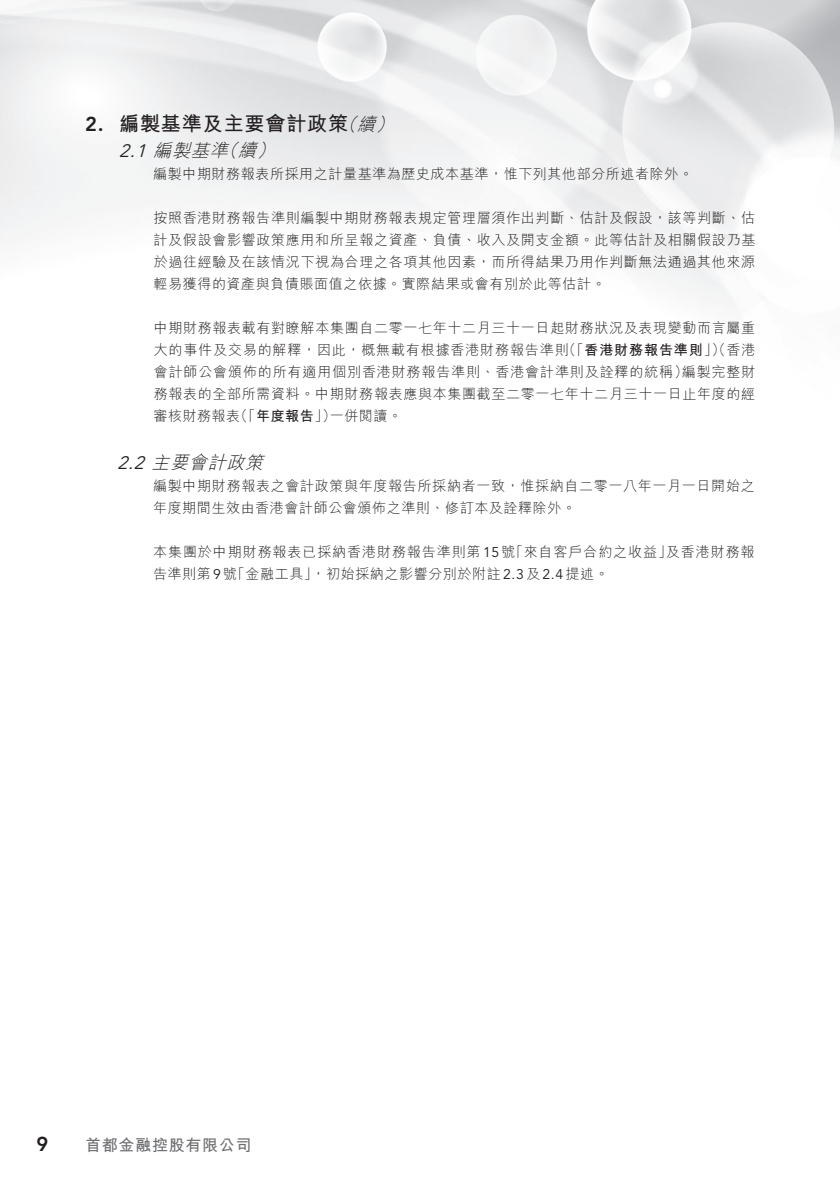
<style>
.page{position:relative;width:840px;height:1191px;background:#fff}
.page>*{position:absolute;margin:0;border:0;box-sizing:border-box;transform-origin:0 0}
.t1{font:700 20px "M Hei HK";letter-spacing:.045em;color:#231f20}
.t2{font:800 20px "Avenir";color:#231f20}
.t3{font:italic 300 18px "M Hei HK";color:#231f20}
.t4{font:700 16px "M Hei HK";letter-spacing:.045em;color:#6c6d70}
.t5{font:300 14px/22px "M Hei HK";letter-spacing:.05em;color:#231f20}
.s1{font-family:"Avenir";font-weight:400}
.s2{font-weight:700}
</style>
<div class="page">
<h1 class="t2" style="left:85px;top:112px;width:20px">2.</h1>
<h1 class="t1" style="left:119px;top:109px;width:230px">編製基準及主要會計政策</h1>
<p class="t3" style="left:357px;top:111px;width:26px">續</p>
<p class="t3" style="left:338px;top:111px;width:26px">（</p>
<p class="t3" style="left:375px;top:111px;width:26px">(</p>
<p class="t3" style="left:119px;top:138px;width:145px"><span class="s1">2.1</span> 編製基準續</p>
<p class="t3" style="left:219px;top:138px;width:26px">（</p>
<p class="t5" style="left:153px;top:163px;width:541px">編製中期財務報表所採用之計量基準為歷史成本基準，惟下列其他部分所述者除外。</p>
<p class="t5" style="left:153px;top:207px;width:603px;text-align:justify">按照香港財務報告準則編製中期財務報表規定管理層須作出判斷、估計及假設，該等判斷、估計及假設會影響政策應用和所呈報之資產、負債、收入及開支金額。此等估計及相關假設乃基於過往經驗及在該情況下視為合理之各項其他因素，而所得結果乃用作判斷無法通過其他來源輕易獲得的資產與負債賬面值之依據。實際結果或會有別於此等估計。</p>
<p class="t5" style="left:154px;top:317px;width:603px;text-align:right">中期財務報表載有對瞭解本集團自二零一七年十二月三十一日起財務狀況及表現變動而言屬重（「<span class="s2">香港財務報告準則</span>」）（香港</p>
<p class="t3" style="left:257px;top:138px;width:26px">(</p>
<p class="t5" style="left:154px;top:339px;width:416px">大的事件及交易的解釋，因此，概無載有根據香港財務報告準則</p>
<p class="t5" style="left:154px;top:361px;width:535px">會計師公會頒佈的所有適用個別香港財務報告準則、香港會計準則及詮釋的統稱）</p>
<p class="t5" style="left:154px;top:383px;width:602px">務報表的全部所需資料。中期財務報表應與本集團截至二零一七年十二月三十一日止年度的經</p>
<p class="t5" style="left:329px;top:405px;width:74px">一併閱讀。</p>
<p class="t5" style="left:681px;top:361px;width:75px">編製完整財</p>
<p class="t5" style="left:234px;top:405px;width:104px">（「<span class="s2">年度報告</span>」）</p>
<p class="t5" style="left:153px;top:405px;width:88px">審核財務報表</p>
<p class="t3" style="left:117px;top:450px;width:154px"><span class="s1">2.2</span> 主要會計政策</p>
<p class="t5" style="left:153px;top:475px;width:602px">編製中期財務報表之會計政策與年度報告所採納者一致，惟採納自二零一八年一月一日開始之年度期間生效由香港會計師公會頒佈之準則、修訂本及詮釋除外。</p>
<p class="t5" style="left:665px;top:541px;width:90px">及香港財務報</p>
<p class="t5" style="left:153px;top:541px;width:520px">本集團於中期財務報表已採納香港財務報告準則第<span class="s1">15</span> 「號來自客戶合約之收益」告準則第<span class="s1">9</span> 「號金融工具，」初始採納之影響分別於附註<span class="s1">2.3</span> 及 <span class="s1">2.4</span> 提述。</p>
<h1 class="t2" style="left:37px;top:1132px;width:13px">9</h1>
<p class="t4" style="left:85px;top:1133px;width:168px">首都金融控股有限公司</p>
</div>
